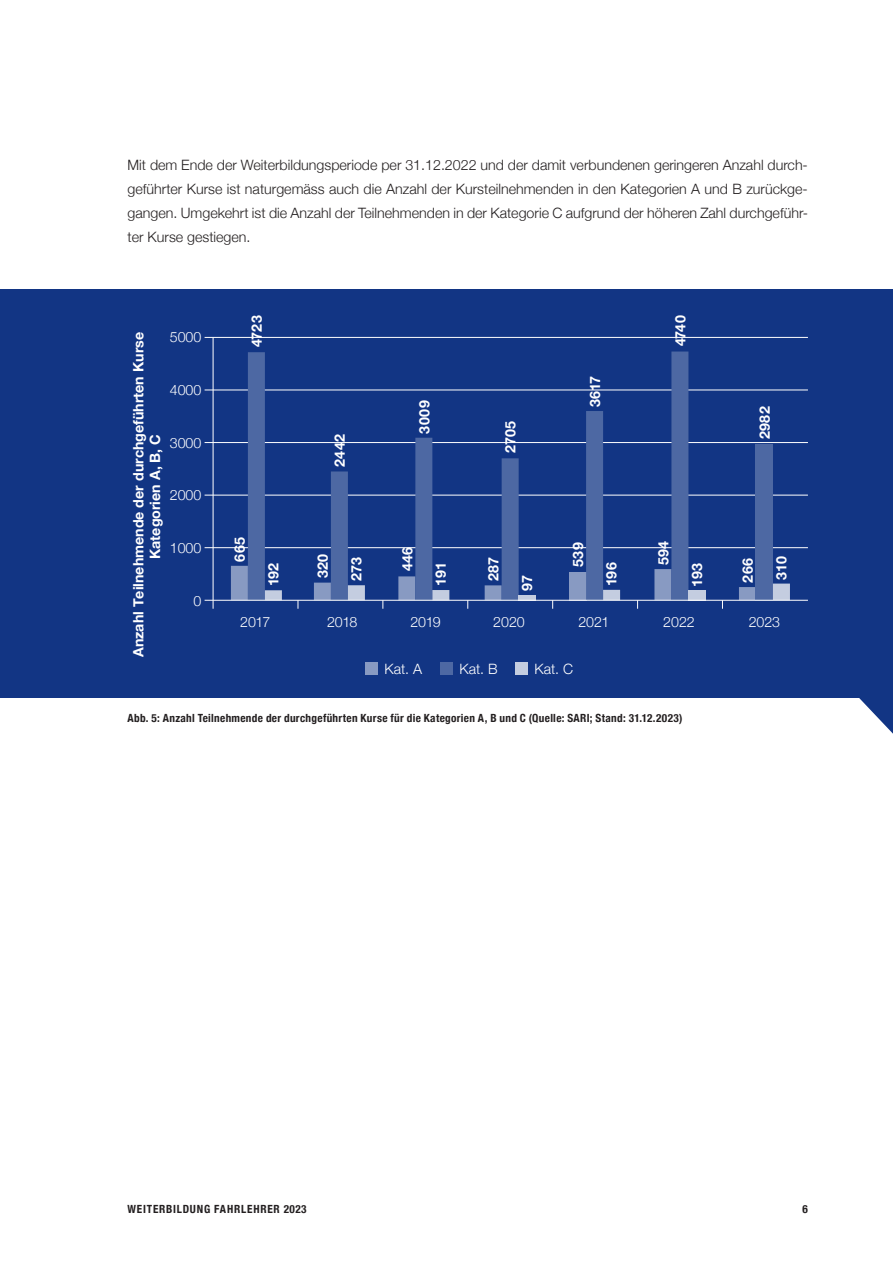
<style>
.page{position:relative;width:893px;height:1263px;background:#fff}
.page>*{position:absolute;margin:0;border:0;box-sizing:border-box;transform-origin:0 0}
.t1{font:300 14.25px/24px "Helvetica Neue";color:#231f20;text-align:justify}
.t2{font:700 14.25px/16.5px "Helvetica Neue";color:#fff;text-align:center}
.t3{font:300 14.25px "Helvetica Neue";color:#fff}
.t4{font:700 condensed 11.25px "Helvetica Neue";letter-spacing:.03em;color:#231f20}
.t5{font:700 condensed 11.25px "Helvetica Neue";letter-spacing:.07em;color:#231f20}
</style>
<div class="page">
<div style="left:0;top:290px;width:893px;height:408px;background:#123584"></div>
<hr style="left:205px;top:495px;width:603px;height:1px;background:#fff">
<hr style="left:205px;top:442px;width:603px;height:1px;background:#fff">
<hr style="left:205px;top:547px;width:603px;height:1px;background:#fff">
<hr style="left:205px;top:390px;width:603px;height:1px;background:#fff">
<hr style="left:205px;top:337px;width:603px;height:1px;background:#fff">
<hr style="left:213px;top:337px;width:1px;height:263px;background:#fff">
<div style="left:365px;top:662px;width:13px;height:12px;background:#889ac2"></div>
<div style="left:440px;top:662px;width:13px;height:12px;background:#4d68a3"></div>
<div style="left:515px;top:662px;width:13px;height:12px;background:#c4cde0"></div>
<div style="left:654px;top:569px;width:17px;height:31px;background:#889ac2"></div>
<div style="left:671px;top:351px;width:17px;height:249px;background:#4d68a3"></div>
<div style="left:688px;top:590px;width:17px;height:10px;background:#c4cde0"></div>
<div style="left:739px;top:587px;width:17px;height:13px;background:#889ac2"></div>
<div style="left:756px;top:444px;width:17px;height:156px;background:#4d68a3"></div>
<div style="left:773px;top:584px;width:17px;height:16px;background:#c4cde0"></div>
<div style="left:231px;top:566px;width:17px;height:34px;background:#889ac2"></div>
<div style="left:248px;top:352px;width:17px;height:248px;background:#4d68a3"></div>
<div style="left:265px;top:590px;width:17px;height:10px;background:#c4cde0"></div>
<div style="left:314px;top:583px;width:17px;height:17px;background:#889ac2"></div>
<div style="left:331px;top:471px;width:17px;height:129px;background:#4d68a3"></div>
<div style="left:348px;top:585px;width:17px;height:15px;background:#c4cde0"></div>
<div style="left:398px;top:576px;width:17px;height:24px;background:#889ac2"></div>
<div style="left:415px;top:438px;width:17px;height:162px;background:#4d68a3"></div>
<div style="left:432px;top:590px;width:17px;height:10px;background:#c4cde0"></div>
<div style="left:485px;top:585px;width:17px;height:15px;background:#889ac2"></div>
<div style="left:502px;top:458px;width:17px;height:142px;background:#4d68a3"></div>
<div style="left:519px;top:595px;width:17px;height:5px;background:#c4cde0"></div>
<div style="left:569px;top:572px;width:17px;height:28px;background:#889ac2"></div>
<div style="left:586px;top:411px;width:17px;height:189px;background:#4d68a3"></div>
<div style="left:603px;top:590px;width:17px;height:10px;background:#c4cde0"></div>
<hr style="left:205px;top:600px;width:603px;height:1px;background:#fff">
<svg style="left:859px;top:698px;width:34px;height:36px"></svg>
<p class="t1" style="left:128px;top:152px;width:682px">Mit dem Ende der Weiterbildungsperiode per 31.12.2022 und der damit verbundenen geringeren Anzahl durch&shy;geführter Kurse ist naturgemäss auch die Anzahl der Kursteilnehmenden in den Kategorien A und B zurückge&shy;gangen. Umgekehrt ist die Anzahl der Teilnehmenden in der Kategorie C aufgrund der höheren Zahl durchgeführ&shy;ter Kurse gestiegen.</p>
<p class="t3" style="left:170px;top:325px;width:33px">5000</p>
<p class="t2" style="left:131px;top:657px;width:327px;rotate:-90deg">Anzahl Teilnehmende der durchgeführten Kurse<br>Kategorien A, B, C</p>
<p class="t3" style="left:170px;top:378px;width:33px">4000</p>
<p class="t3" style="left:170px;top:431px;width:33px">3000</p>
<p class="t3" style="left:170px;top:484px;width:33px">2000</p>
<p class="t3" style="left:170px;top:536px;width:33px">1000</p>
<p class="t3" style="left:194px;top:589px;width:9px">0</p>
<p class="t2" style="left:249px;top:347px;width:33px;rotate:-90deg">4723</p>
<p class="t2" style="left:232px;top:561px;width:26px;rotate:-90deg">665</p>
<p class="t2" style="left:265px;top:586px;width:25px;rotate:-90deg">192</p>
<p class="t3" style="left:240px;top:610px;width:32px">2017</p>
<p class="t2" style="left:332px;top:467px;width:34px;rotate:-90deg">2442</p>
<p class="t2" style="left:416px;top:434px;width:35px;rotate:-90deg">3009</p>
<p class="t2" style="left:503px;top:453px;width:34px;rotate:-90deg">2705</p>
<p class="t2" style="left:587px;top:407px;width:33px;rotate:-90deg">3617</p>
<p class="t2" style="left:315px;top:578px;width:26px;rotate:-90deg">320</p>
<p class="t2" style="left:348px;top:581px;width:26px;rotate:-90deg">273</p>
<p class="t3" style="left:327px;top:610px;width:32px">2018</p>
<p class="t2" style="left:399px;top:571px;width:26px;rotate:-90deg">446</p>
<p class="t2" style="left:433px;top:586px;width:25px;rotate:-90deg">191</p>
<p class="t2" style="left:486px;top:581px;width:26px;rotate:-90deg">287</p>
<p class="t2" style="left:519px;top:591px;width:17px;rotate:-90deg">97</p>
<p class="t2" style="left:570px;top:567px;width:26px;rotate:-90deg">539</p>
<p class="t2" style="left:604px;top:586px;width:25px;rotate:-90deg">196</p>
<p class="t3" style="left:410px;top:610px;width:32px">2019</p>
<p class="t3" style="left:493px;top:610px;width:33px">2020</p>
<p class="t3" style="left:578px;top:610px;width:33px">2021</p>
<p class="t3" style="left:384px;top:658px;width:39px">Kat. A</p>
<p class="t3" style="left:459px;top:658px;width:40px">Kat. B</p>
<p class="t3" style="left:534px;top:658px;width:40px">Kat. C</p>
<p class="t2" style="left:672px;top:346px;width:33px;rotate:-90deg">4740</p>
<p class="t2" style="left:655px;top:565px;width:26px;rotate:-90deg">594</p>
<p class="t2" style="left:689px;top:586px;width:25px;rotate:-90deg">193</p>
<p class="t3" style="left:663px;top:610px;width:33px">2022</p>
<p class="t4" style="left:128px;top:708px;width:556px">Abb. 5: Anzahl Teilnehmende der durchgeführten Kurse für die Kategorien A, B und C (Quelle: SARI; Stand: 31.12.2023)</p>
<p class="t2" style="left:757px;top:439px;width:34px;rotate:-90deg">2982</p>
<p class="t2" style="left:740px;top:583px;width:26px;rotate:-90deg">266</p>
<p class="t2" style="left:774px;top:580px;width:25px;rotate:-90deg">310</p>
<p class="t3" style="left:749px;top:610px;width:33px">2023</p>
<p class="t5" style="left:128px;top:1199px;width:181px">WEITERBILDUNG FAHRLEHRER 2023</p>
<p class="t4" style="left:802px;top:1199px;width:7px">6</p>
</div>
